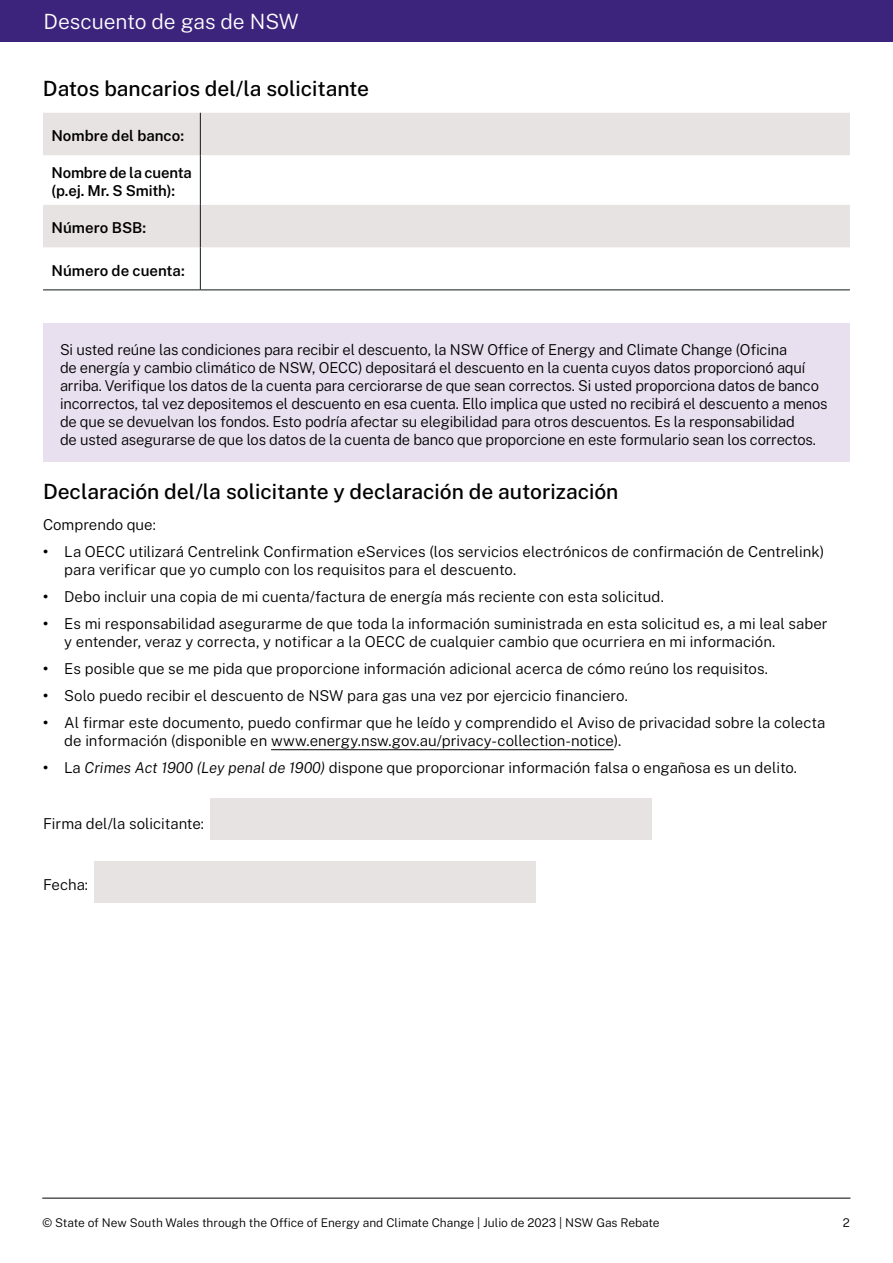
<style>
.page{position:relative;width:893px;height:1263px;background:#fff}
.page>*{position:absolute;margin:0;border:0;box-sizing:border-box;transform-origin:0 0}
.Heading_3__H3{font:500 21px "Public Sans";color:#000}
.t1{font:300 21px "Public Sans";color:#fff}
.Level_1_bullet{font:300 15px/18.3px "Public Sans";color:#000}
.Body{font:300 15px/18px "Public Sans";letter-spacing:-.01em;color:#000}
.Body-2{font:600 15px/18.3px "Public Sans";letter-spacing:-.005em;color:#000}
.t2{font:300 12px "Public Sans";color:#000}
.s1{font-weight:700}
.s2{font-style:italic}
</style>
<div class="page">
<div style="left:0;top:0;width:893px;height:42px;background:#3c247d"></div>
<svg style="left:43px;top:113px;width:807px;height:134px;fill:#e7e3e2"></svg>
<hr style="left:200px;top:113px;width:1px;height:42px;background:#0f1a18">
<hr style="left:200px;top:155px;width:1px;height:50px;background:#0f1a18">
<hr style="left:200px;top:205px;width:1px;height:42px;background:#0f1a18">
<hr style="left:43px;top:290px;width:157px;height:1px;background:#0f1a18">
<hr style="left:200px;top:247px;width:1px;height:43px;background:#0f1a18">
<hr style="left:200px;top:290px;width:650px;height:1px;background:#0f1a18">
<div style="left:43px;top:324px;width:807px;height:138px;background:#e8dfef"></div>
<hr style="left:271px;top:749px;width:343px;height:1px;background:#000">
<div style="left:211px;top:799px;width:441px;height:41px;background:#e7e3e2"></div>
<div style="left:95px;top:861px;width:441px;height:41px;background:#e7e3e2"></div>
<hr style="left:42px;top:1198px;width:808px;height:1px;background:#000">
<h1 class="t1" style="left:44px;top:7px;width:257px">Descuento de gas de NSW</h1>
<h3 class="Heading_3__H3" style="left:43px;top:73px;width:328px">Datos bancarios del/la solicitante</h3>
<p class="Body-2" style="left:52px;top:126px;width:134px">Nombre del banco:</p>
<p class="Body-2" style="left:52px;top:163px;width:142px">Nombre de la cuenta (p.ej. Mr. S Smith):</p>
<p class="Body-2" style="left:52px;top:218px;width:96px">Número BSB:</p>
<p class="Body-2" style="left:52px;top:260px;width:135px">Número de cuenta:</p>
<p class="Body" style="left:60px;top:340px;width:769px">Si usted reúne las condiciones para recibir el descuento, la NSW Office of Energy and Climate Change (Oficina<br>de energía y cambio climático de NSW, OECC) depositará el descuento en la cuenta cuyos datos proporcionó aquí arriba. Verifique los datos de la cuenta para cerciorarse de que sean correctos. Si usted proporciona datos de banco incorrectos, tal vez depositemos el descuento en esa cuenta. Ello implica que usted no recibirá el descuento a menos de que se devuelvan los fondos. Esto podría afectar su elegibilidad para otros descuentos. Es la responsabilidad<br>de usted asegurarse de que los datos de la cuenta de banco que proporcione en este formulario sean los correctos.</p>
<h3 class="Heading_3__H3" style="left:43px;top:477px;width:577px">Declaración del/la solicitante y declaración de autorización</h3>
<p class="Body" style="left:43px;top:515px;width:114px">Comprendo que:</p>
<p class="Level_1_bullet" style="left:64px;top:542px;width:762px;text-indent:-21px"><span class="s1">•</span> La OECC utilizará Centrelink Confirmation eServices (los servicios electrónicos de confirmación de Centrelink) para verificar que yo cumplo con los requisitos para el descuento.</p>
<p class="Level_1_bullet" style="left:43px;top:587px;width:622px"><span class="s1">•</span> Debo incluir una copia de mi cuenta/factura de energía más reciente con esta solicitud.</p>
<p class="Level_1_bullet" style="left:64px;top:614px;width:765px;text-indent:-21px"><span class="s1">•</span> Es mi responsabilidad asegurarme de que toda la información suministrada en esta solicitud es, a mi leal saber y entender, veraz y correcta, y notificar a la OECC de cualquier cambio que ocurriera en mi información.</p>
<p class="Level_1_bullet" style="left:43px;top:659px;width:727px"><span class="s1">•</span> Es posible que se me pida que proporcione información adicional acerca de cómo reúno los requisitos.</p>
<p class="Level_1_bullet" style="left:43px;top:686px;width:586px"><span class="s1">•</span> Solo puedo recibir el descuento de NSW para gas una vez por ejercicio financiero.</p>
<p class="Level_1_bullet" style="left:64px;top:712px;width:763px;text-indent:-21px"><span class="s1">•</span> Al firmar este documento, puedo confirmar que he leído y comprendido el Aviso de privacidad sobre la colecta de información (disponible en www.energy.nsw.gov.au/privacy-collection-notice).</p>
<p class="Level_1_bullet" style="left:43px;top:757px;width:756px"><span class="s1">•</span> La <span class="s2">Crimes Act 1900 (Ley penal de 1900)</span> dispone que proporcionar información falsa o engañosa es un delito.</p>
<p class="Body" style="left:43px;top:814px;width:163px">Firma del/la solicitante:</p>
<p class="Body" style="left:43px;top:875px;width:47px">Fecha:</p>
<p class="t2" style="left:43px;top:1214px;width:619px">© State of New South Wales through the Office of Energy and Climate Change | Julio de 2023 | NSW Gas Rebate</p>
<p class="t2" style="left:843px;top:1214px;width:9px">2</p>
</div>
